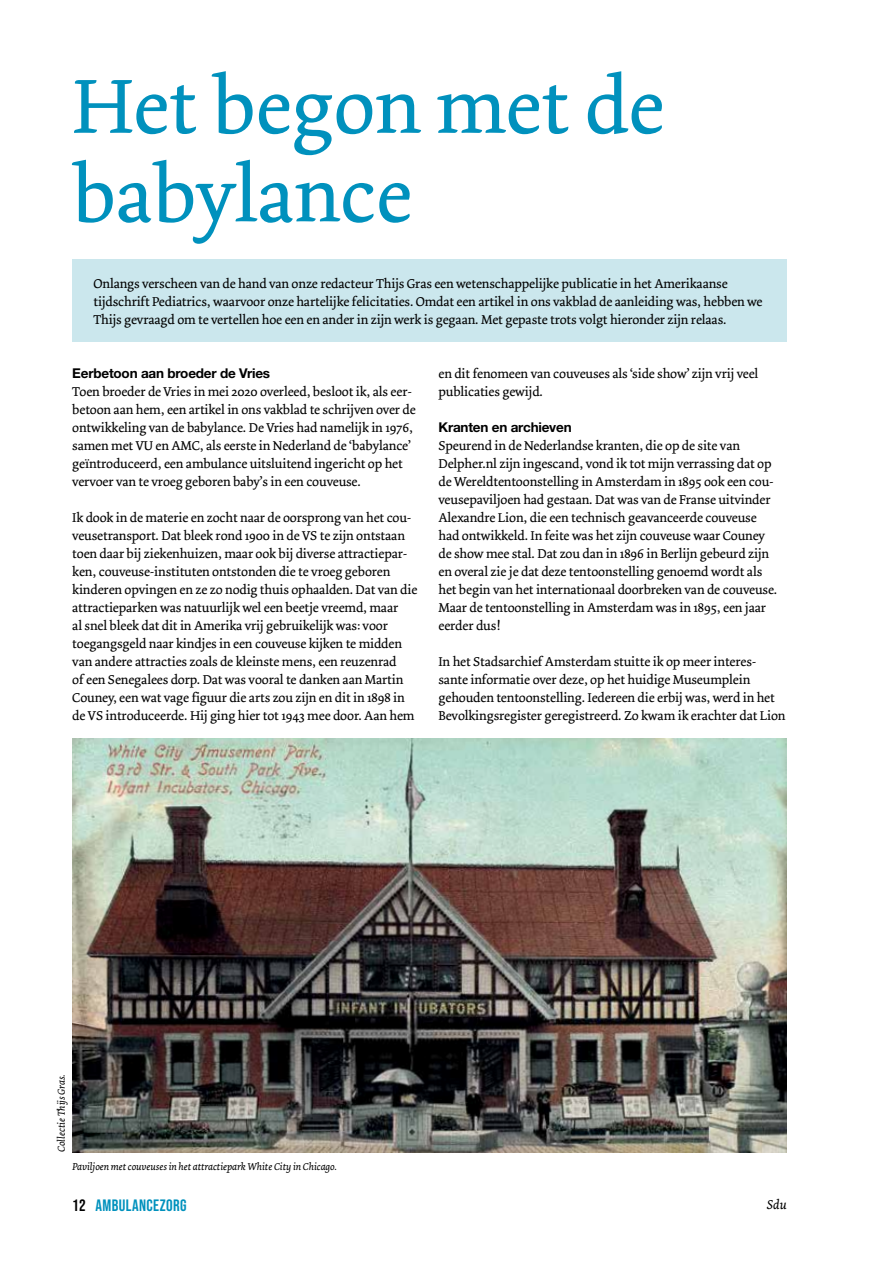
<style>
.page{position:relative;width:893px;height:1263px;background:#fff}
.page>*{position:absolute;margin:0;border:0;box-sizing:border-box;transform-origin:0 0}
.t1{font:81px/88.5px "Dolly";letter-spacing:-.005em;color:#0091bd}
.t2{font:16.5px "Bebas Neue";letter-spacing:.025em;color:#0091bd}
.t3{font:13.5px/18px "Dolly";letter-spacing:-.01em;color:#000}
.t4{font:700 13.5px "Helvetica Neue LT Std";letter-spacing:-.015em;color:#000}
.t5{font:italic 13.5px "Dolly";color:#000}
.t6{font:italic 10.5px "Dolly";letter-spacing:-.01em;color:#000}
.s1{color:#000}
</style>
<div class="page">
<div style="left:72px;top:260px;width:715px;height:82px;background:#cbe7ed"></div>
<img style="left:72px;top:738px;width:715px;height:414px">
<h1 class="t1" style="left:72px;top:64px;width:593px">Het begon met de babylance</h1>
<p class="t3" style="left:94px;top:275px;width:671px">Onlangs verscheen van de hand van onze redacteur Thijs Gras een wetenschappelijke publicatie in het Amerikaanse tijdschrift Pediatrics, waarvoor onze hartelijke felicitaties. Omdat een artikel in ons vakblad de aanleiding was, hebben we<br>Thijs gevraagd om te vertellen hoe een en ander in zijn werk is gegaan. Met gepaste trots volgt hieronder zijn relaas.</p>
<p class="t4" style="left:72px;top:365px;width:199px">Eerbetoon aan broeder de Vries</p>
<p class="t3" style="left:72px;top:383px;width:345px">Toen broeder de Vries in mei 2020 overleed, besloot ik, als eer&shy;betoon aan hem, een artikel in ons vakblad te schrijven over de ontwikkeling van de babylance. De Vries had namelijk in 1976, samen met VU en AMC, als eerste in Nederland de ‘babylance’ geïntroduceerd, een ambulance uitsluitend ingericht op het vervoer van te vroeg geboren baby’s in een couveuse.</p>
<p class="t3" style="left:72px;top:509px;width:347px">Ik dook in de materie en zocht naar de oorsprong van het cou&shy;veusetransport. Dat bleek rond 1900 in de VS te zijn ontstaan toen daar bij ziekenhuizen, maar ook bij diverse attractiepar&shy;ken, couveuse-instituten ontstonden die te vroeg geboren kinderen opvingen en ze zo nodig thuis ophaalden. Dat van die attractieparken was natuurlijk wel een beetje vreemd, maar<br>al snel bleek dat dit in Amerika vrij gebruikelijk was: voor toegangsgeld naar kindjes in een couveuse kijken te midden van andere attracties zoals de kleinste mens, een reuzenrad<br>of een Senegalees dorp. Dat was vooral te danken aan Martin Couney, een wat vage figuur die arts zou zijn en dit in 1898 in de VS introduceerde. Hij ging hier tot 1943 mee door. Aan hem</p>
<p class="t3" style="left:438px;top:365px;width:321px">en dit fenomeen van couveuses als ‘side show’ zijn vrij veel publicaties gewijd.</p>
<p class="t4" style="left:438px;top:419px;width:135px">Kranten en archieven</p>
<p class="t3" style="left:438px;top:437px;width:340px">Speurend in de Nederlandse kranten, die op de site van Delpher.nl zijn ingescand, vond ik tot mijn verrassing dat op de Wereldtentoonstelling in Amsterdam in 1895 ook een cou&shy;veusepaviljoen had gestaan. Dat was van de Franse uitvinder Alexandre Lion, die een technisch geavanceerde couveuse had ontwikkeld. In feite was het zijn couveuse waar Couney de show mee stal. Dat zou dan in 1896 in Berlijn gebeurd zijn en overal zie je dat deze tentoonstelling genoemd wordt als het begin van het internationaal doorbreken van de couveuse.<br>Maar de tentoonstelling in Amsterdam was in 1895, een jaar eerder dus!</p>
<p class="t3" style="left:438px;top:653px;width:349px">In het Stadsarchief Amsterdam stuitte ik op meer interes&shy;sante informatie over deze, op het huidige Museumplein gehouden tentoonstelling. Iedereen die erbij was, werd in het Bevolkingsregister geregistreerd. Zo kwam ik erachter dat Lion</p>
<p class="t6" style="left:55px;top:1152px;width:79px;rotate:-90deg">Collectie Thijs Gras.</p>
<p class="t6" style="left:72px;top:1160px;width:266px">Paviljoen met couveuses in het attractiepark White City in Chicago.</p>
<p class="t2" style="left:72px;top:1196px;width:116px"><span class="s1">12</span> AMBULANCEZORG</p>
<p class="t5" style="left:767px;top:1197px;width:21px">Sdu</p>
</div>
